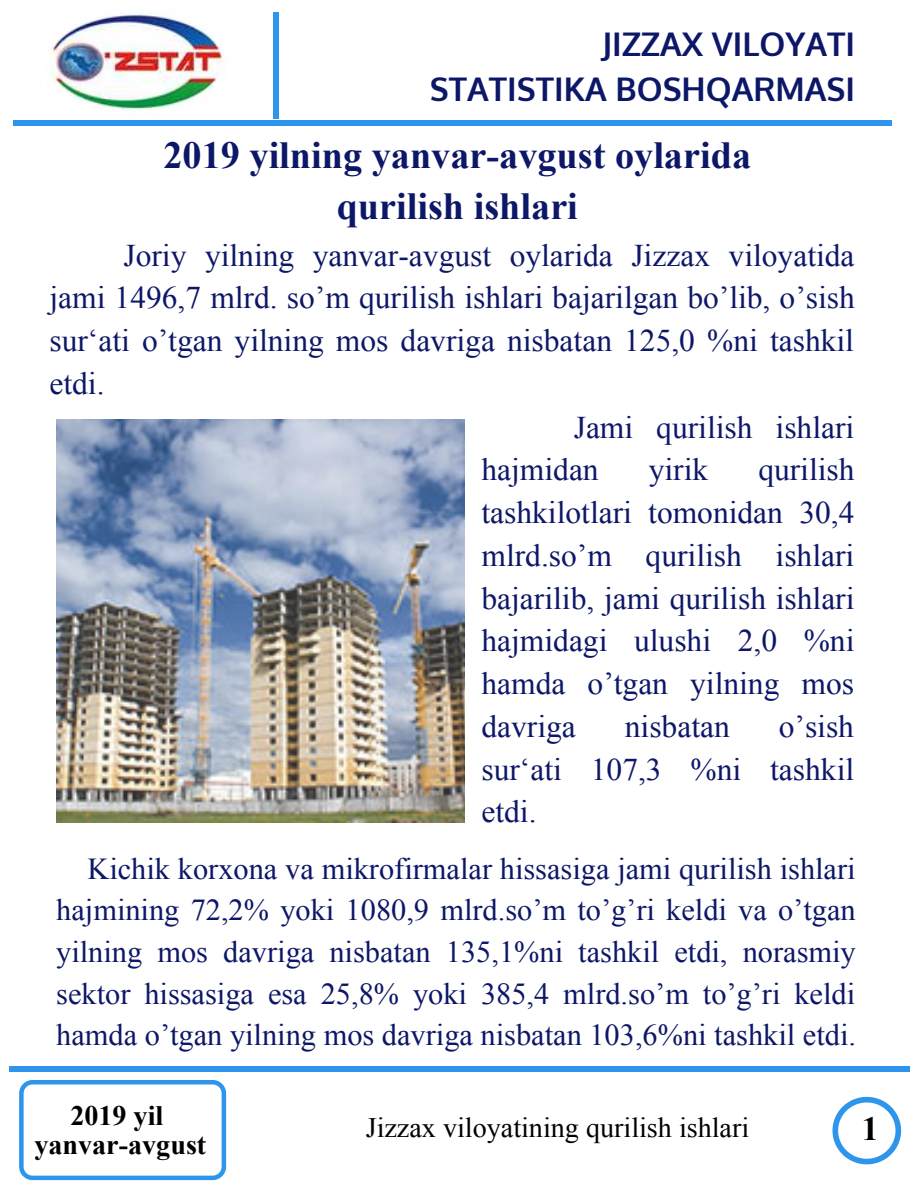
<style>
.page{position:relative;width:918px;height:1188px;background:#fff}
.page>*{position:absolute;margin:0;border:0;box-sizing:border-box;transform-origin:0 0}
.t1{font:700 38.25px/51.8px "Times New Roman";color:#0d1767;text-align:center}
.t2{font:700 33.75px "Times New Roman";color:#000}
.t3{font:700 32.7px/45px "Oxygen";color:#0d1767;text-align:right}
.t4{font:31.5px/42.8px "Times New Roman";color:#0d1767;text-align:justify}
.t5{font:30.3px/41.7px "Times New Roman";color:#0d1767;text-align:justify}
.t6{font:28.2px "Times New Roman";color:#000}
.t7{font:700 28.2px/29.2px "Times New Roman";color:#000;text-align:center}
</style>
<div class="page">
<svg style="left:19px;top:1080px;width:207px;height:100px"></svg>
<svg style="left:832px;top:1097px;width:69px;height:67px"></svg>
<div style="left:14px;top:120px;width:878px;height:6px;background:#2d95ec"></div>
<div style="left:9px;top:1066px;width:900px;height:6px;background:#2d95ec"></div>
<div style="left:273px;top:12px;width:6px;height:107px;background:#2d95ec"></div>
<img style="left:51px;top:14px;width:173px;height:96px">
<img style="left:56px;top:420px;width:409px;height:402px">
<p class="t3" style="left:430px;top:23px;width:427px">JIZZAX VILOYATI<br>STATISTIKA BOSHQARMASI</p>
<p class="t1" style="left:163px;top:128px;width:589px">2019 yilning yanvar-avgust oylarida qurilish ishlari</p>
<p class="t4" style="left:50px;top:233px;width:807px;text-indent:74px">Joriy yilning yanvar-avgust oylarida Jizzax viloyatida jami 1496,7 mlrd. so’m qurilish ishlari bajarilgan bo’lib, o’sish sur‘ati o’tgan yilning mos davriga nisbatan 125,0 %ni tashkil etdi.</p>
<p class="t4" style="left:481px;top:405px;width:374px;text-indent:92px">Jami qurilish ishlari hajmidan</p>
<p class="t4" style="left:481px;top:448px;width:375px;text-indent:277px">qurilish tashkilotlari tomonidan 30,4 mlrd.so’m qurilish ishlari bajarilib, jami qurilish ishlari hajmidagi ulushi 2,0 %ni hamda o’tgan yilning mos davriga</p>
<p class="t4" style="left:649px;top:448px;width:61px">yirik</p>
<p class="t4" style="left:481px;top:704px;width:374px;text-indent:297px">o’sish sur‘ati 107,3 %ni tashkil etdi.</p>
<p class="t5" style="left:56px;top:847px;width:801px;text-indent:31px">Kichik korxona va mikrofirmalar hissasiga jami qurilish ishlari hajmining 72,2% yoki 1080,9 mlrd.so’m to’g’ri keldi va o’tgan yilning mos davriga nisbatan 135,1%ni tashkil etdi, norasmiy sektor hissasiga esa 25,8% yoki 385,4 mlrd.so’m to’g’ri keldi hamda o’tgan yilning mos davriga nisbatan 103,6%ni tashkil etdi.</p>
<p class="t4" style="left:625px;top:704px;width:106px">nisbatan</p>
<p class="t7" style="left:34px;top:1100px;width:173px">2019 yil yanvar-avgust</p>
<p class="t2" style="left:862px;top:1105px;width:18px">1</p>
<p class="t6" style="left:366px;top:1109px;width:385px">Jizzax viloyatining qurilish ishlari</p>
</div>
